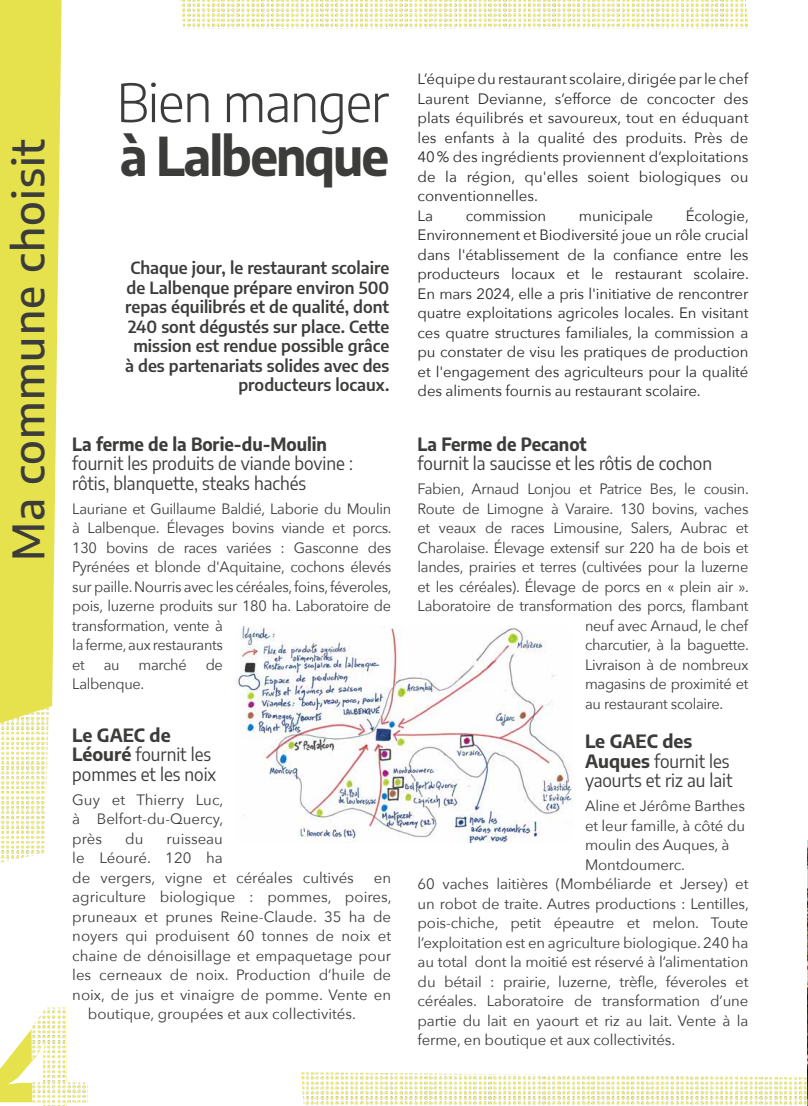
<style>
.page{position:relative;width:808px;height:1106px;background:#fff}
.page>*{position:absolute;margin:0;border:0;box-sizing:border-box;transform-origin:0 0}
.t1{font:700 178.5px "PT Sans Caption";color:#e6e24d}
.t2{font:300 52.5px "Encode Sans";letter-spacing:-.02em;color:#3c3c3b}
.t3{font:700 52.5px "Encode Sans";letter-spacing:-.04em;color:#3c3c3b;scale:.95 1}
.t4{font:500 43.5px "Encode Sans";letter-spacing:.025em;color:#3c3c3b}
.t5{font:18px/19.5px "Encode Sans";color:#3c3c3b;scale:.95 1}
.t6{font:700 18px "Encode Sans";color:#3c3c3b;scale:.95 1}
.t7{font:600 16.5px/19.5px "Encode Sans";color:#3c3c3b;text-align:right}
.t8{font:15px/19.5px "Avenir Next";letter-spacing:-.02em;color:#3c3c3b}
.t9{font:15px/19.5px "Avenir Next";color:#282827}
.t10{font:15px/19.5px "Avenir Next";color:#3c3c3b}
.s1{font-weight:700}
</style>
<div class="page">
<img style="left:807px;top:840px;width:1px;height:266px">
<img style="left:32px;top:1007px;width:56px;height:99px">
<img style="left:301px;top:1072px;width:507px;height:34px">
<img style="left:180px;top:0;width:568px;height:29px">
<img style="left:236px;top:627px;width:336px;height:215px">
<img style="left:0;top:723px;width:49px;height:139px">
<svg style="left:0;top:0;width:62px;height:723px;background:#e8e45d"></svg>
<h3 class="t4" style="left:-2px;top:561px;width:424px;rotate:-90deg">Ma commune choisit</h3>
<h2 class="t2" style="left:117px;top:66px;width:274px">Bien manger</h2>
<h2 class="t3" style="left:120px;top:117px;width:285px">à Lalbenque</h2>
<p class="t7" style="left:125px;top:257px;width:266px">Chaque jour, le restaurant scolaire de Lalbenque prépare environ 500 repas équilibrés et de qualité, dont 240 sont dégustés sur place. Cette mission est rendue possible grâce à des partenariats solides avec des producteurs locaux.</p>
<p class="t6" style="left:72px;top:430px;width:270px">La ferme de la Borie-du-Moulin</p>
<p class="t5" style="left:72px;top:453px;width:297px">fournit les produits de viande bovine : rôtis, blanquette, steaks hachés</p>
<p class="t8" style="left:72px;top:498px;width:321px">Lauriane et Guillaume Baldié, Laborie du Moulin à Lalbenque. Élevages bovins viande et porcs.<br>130 bovins de races variées : Gasconne des Pyrénées et blonde d'Aquitaine, cochons élevés sur paille. Nourris avec les céréales, foins, féveroles, pois, luzerne produits sur 180 ha. Laboratoire de transformation, vente à<br>la ferme, aux restaurants<br>et</p>
<p class="t8" style="left:104px;top:654px;width:17px">au</p>
<p class="t8" style="left:139px;top:654px;width:50px">marché</p>
<p class="t8" style="left:206px;top:654px;width:19px">de</p>
<p class="t8" style="left:72px;top:673px;width:74px">Lalbenque.</p>
<p class="t5" style="left:72px;top:724px;width:153px"><span class="s1">Le GAEC de<br>Léouré</span> fournit les pommes et les noix</p>
<p class="t8" style="left:72px;top:789px;width:153px;text-align:justify">Guy et Thierry Luc, à Belfort-du-Quercy, près</p>
<p class="t8" style="left:125px;top:828px;width:20px">du</p>
<p class="t10" style="left:72px;top:828px;width:283px;text-indent:94px">ruisseau<br>le Léouré. 120 ha<br>de vergers, vigne et céréales cultivés</p>
<p class="t8" style="left:374px;top:867px;width:19px">en</p>
<p class="t10" style="left:72px;top:886px;width:321px">agriculture biologique : pommes, poires,</p>
<p class="t10" style="left:72px;top:906px;width:320px">pruneaux et prunes Reine-Claude. 35 ha de</p>
<p class="t10" style="left:72px;top:925px;width:320px">noyers qui produisent 60 tonnes de noix et</p>
<p class="t10" style="left:72px;top:945px;width:320px">chaine de dénoisillage et empaquetage pour</p>
<p class="t10" style="left:72px;top:964px;width:320px">les cerneaux de noix. Production d’huile de</p>
<p class="t10" style="left:72px;top:984px;width:320px">noix, de jus et vinaigre de pomme. Vente en</p>
<p class="t10" style="left:88px;top:1003px;width:270px">boutique, groupées et aux collectivités.</p>
<h1 class="t1" style="left:-17px;top:954px;width:107px">4</h1>
<p class="t9" style="left:418px;top:68px;width:332px">L’équipe du restaurant scolaire, dirigée par le chef Laurent Devianne, s’efforce de concocter des plats équilibrés et savoureux, tout en éduquant les enfants à la qualité des produits. Près de 40% des ingrédients proviennent d’exploitations de la région, qu'elles soient biologiques ou conventionnelles.<br>La</p>
<p class="t9" style="left:418px;top:205px;width:333px;text-align:justify;text-indent:268px">Écologie, Environnement et Biodiversité joue un rôle crucial dans l'établissement de la confiance entre les producteurs locaux et le restaurant scolaire.<br>En mars 2024, elle a pris l'initiative de rencontrer quatre exploitations agricoles locales. En visitant ces quatre structures familiales, la commission a pu constater de visu les pratiques de production et l'engagement des agriculteurs pour la qualité des aliments fournis au restaurant scolaire.</p>
<p class="t9" style="left:466px;top:205px;width:82px">commission</p>
<p class="t9" style="left:579px;top:205px;width:76px">municipale</p>
<p class="t6" style="left:418px;top:430px;width:179px">La Ferme de Pecanot</p>
<p class="t5" style="left:418px;top:453px;width:311px">fournit la saucisse et les rôtis de cochon</p>
<p class="t8" style="left:418px;top:478px;width:333px">Fabien, Arnaud Lonjou et Patrice Bes, le cousin.</p>
<p class="t8" style="left:418px;top:498px;width:332px">Route de Limogne à Varaire. 130 bovins, vaches</p>
<p class="t8" style="left:418px;top:517px;width:332px">et veaux de races Limousine, Salers, Aubrac et</p>
<p class="t8" style="left:418px;top:537px;width:332px">Charolaise. Élevage extensif sur 220 ha de bois et</p>
<p class="t8" style="left:418px;top:556px;width:332px">landes, prairies et terres (cultivées pour la luzerne</p>
<p class="t8" style="left:418px;top:576px;width:333px">et les céréales). Élevage de porcs en « plein air ».</p>
<p class="t8" style="left:418px;top:595px;width:332px">Laboratoire de transformation des porcs, flambant</p>
<p class="t8" style="left:585px;top:615px;width:165px">neuf avec Arnaud, le chef</p>
<p class="t8" style="left:585px;top:634px;width:165px">charcutier, à la baguette.</p>
<p class="t8" style="left:585px;top:654px;width:165px">Livraison à de nombreux</p>
<p class="t8" style="left:585px;top:673px;width:165px">magasins de proximité et</p>
<p class="t8" style="left:585px;top:693px;width:140px">au restaurant scolaire.</p>
<p class="t5" style="left:585px;top:730px;width:157px"><span class="s1">Le GAEC des<br>Auques</span> fournit les yaourts et riz au lait</p>
<p class="t8" style="left:585px;top:795px;width:162px">Aline et Jérôme Barthes</p>
<p class="t8" style="left:585px;top:815px;width:162px">et leur famille, à côté du</p>
<p class="t8" style="left:585px;top:834px;width:146px">moulin des Auques, à</p>
<p class="t8" style="left:585px;top:854px;width:102px">Montdoumerc.</p>
<p class="t8" style="left:418px;top:873px;width:332px">60 vaches laitières (Mombéliarde et Jersey) et</p>
<p class="t8" style="left:418px;top:893px;width:333px">un robot de traite. Autres productions : Lentilles,</p>
<p class="t8" style="left:418px;top:912px;width:332px">pois-chiche, petit épeautre et melon. Toute</p>
<p class="t8" style="left:418px;top:932px;width:332px">l’exploitation est en agriculture biologique. 240 ha</p>
<p class="t8" style="left:418px;top:951px;width:332px">au total dont la moitié est réservé à l’alimentation</p>
<p class="t8" style="left:418px;top:971px;width:332px">du bétail : prairie, luzerne, trèfle, féveroles et</p>
<p class="t8" style="left:418px;top:990px;width:332px">céréales. Laboratoire de transformation d’une</p>
<p class="t8" style="left:418px;top:1010px;width:332px">partie du lait en yaourt et riz au lait. Vente à la</p>
<p class="t8" style="left:418px;top:1029px;width:259px">ferme, en boutique et aux collectivités.</p>
</div>
